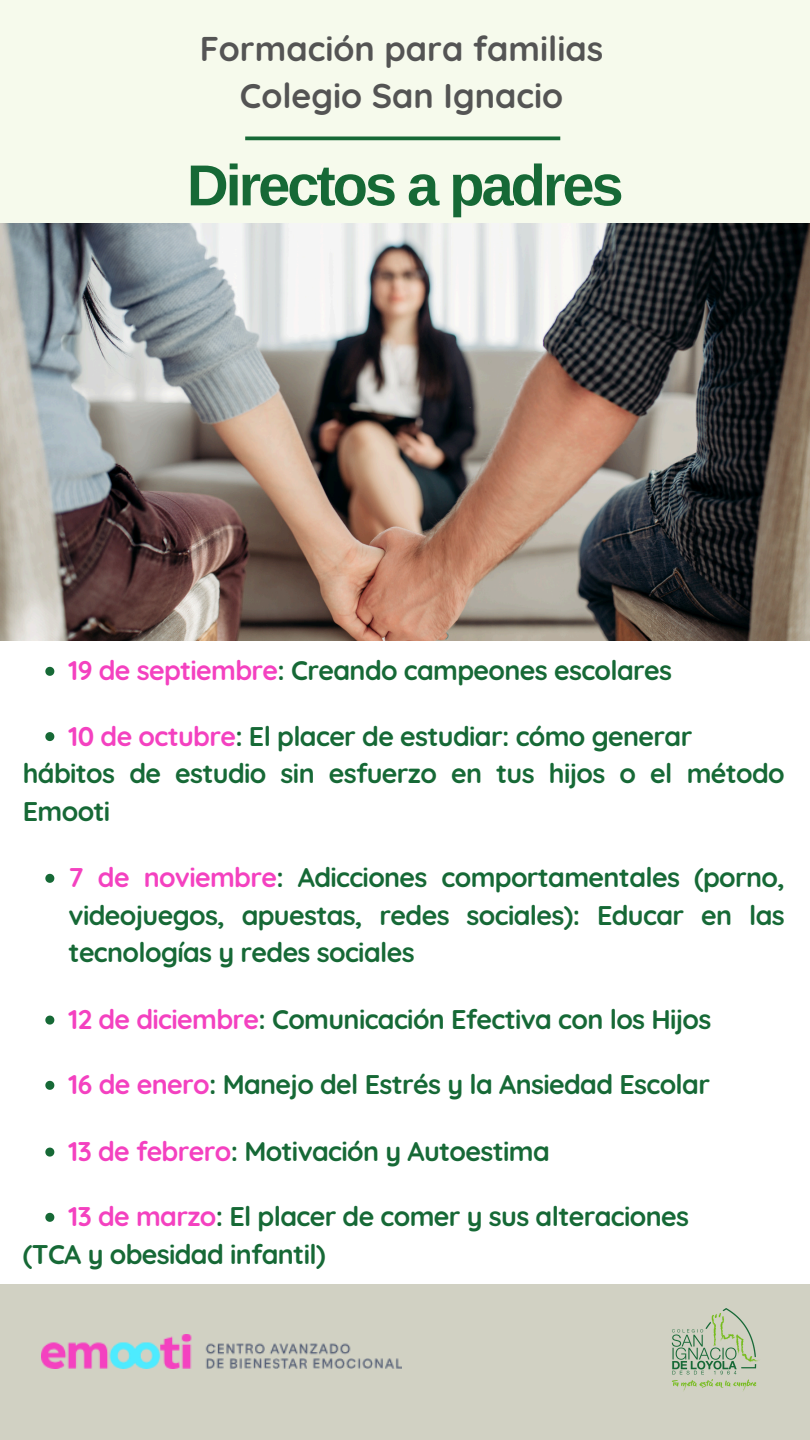
<style>
.page{position:relative;width:810px;height:1440px;background:#fff}
.page>*{position:absolute;margin:0;border:0;box-sizing:border-box;transform-origin:0 0}
.t1{font:700 57.8px "Arimo";letter-spacing:-.05em;color:#166936}
.t2{font:700 34.2px/47.3px "Quicksand";color:#545454;text-align:center}
.t3{font:700 26.9px/37.5px "Quicksand";letter-spacing:-.025em;color:#166936}
.s1{color:#f441c0}
</style>
<div class="page">
<div style="left:0;top:0;width:810px;height:263px;background:#f5f9e9"></div>
<div style="left:0;top:1284px;width:810px;height:156px;background:#d1d1c3"></div>
<img style="left:671px;top:1308px;width:88px;height:83px">
<svg style="left:45px;top:667px;width:9px;height:9px"></svg>
<svg style="left:45px;top:732px;width:9px;height:9px"></svg>
<svg style="left:45px;top:874px;width:9px;height:9px"></svg>
<svg style="left:45px;top:1016px;width:9px;height:9px"></svg>
<svg style="left:45px;top:1081px;width:9px;height:9px"></svg>
<svg style="left:45px;top:1148px;width:9px;height:9px"></svg>
<svg style="left:45px;top:1213px;width:9px;height:9px"></svg>
<hr style="left:245px;top:137px;width:315px;height:3px;background:#166936">
<img style="left:41px;top:1334px;width:360px;height:35px">
<img style="left:0;top:224px;width:810px;height:417px">
<p class="t2" style="left:200px;top:24px;width:405px">Formación para familias<br>Colegio San Ignacio</p>
<p class="t1" style="left:187px;top:153px;width:438px">Directos a padres</p>
<h1 class="t3" style="left:69px;top:651px;width:605px"><span class="s1">19 de septiembre</span>: Creando campeones escolares</h1>
<p class="t3" style="left:69px;top:717px;width:625px"><span class="s1">10 de octubre</span>: El placer de estudiar: cómo generar</p>
<p class="t3" style="left:23px;top:754px;width:763px">hábitos de estudio sin esfuerzo en tus hijos o el método<br>Emooti</p>
<p class="t3" style="left:69px;top:858px;width:718px;text-align:justify"><span class="s1">7 de noviembre</span>: Adicciones comportamentales (porno, videojuegos, apuestas, redes sociales): Educar en las tecnologías y redes sociales</p>
<h3 class="t3" style="left:69px;top:1000px;width:644px"><span class="s1">12 de diciembre</span>: Comunicación Efectiva con los Hijos</h3>
<p class="t3" style="left:69px;top:1065px;width:643px"><span class="s1">16 de enero</span>: Manejo del Estrés y la Ansiedad Escolar</p>
<p class="t3" style="left:69px;top:1132px;width:483px"><span class="s1">13 de febrero</span>: Motivación y Autoestima</p>
<p class="t3" style="left:69px;top:1197px;width:622px"><span class="s1">13 de marzo</span>: El placer de comer y sus alteraciones</p>
<p class="t3" style="left:23px;top:1235px;width:304px">(TCA y obesidad infantil)</p>
</div>
